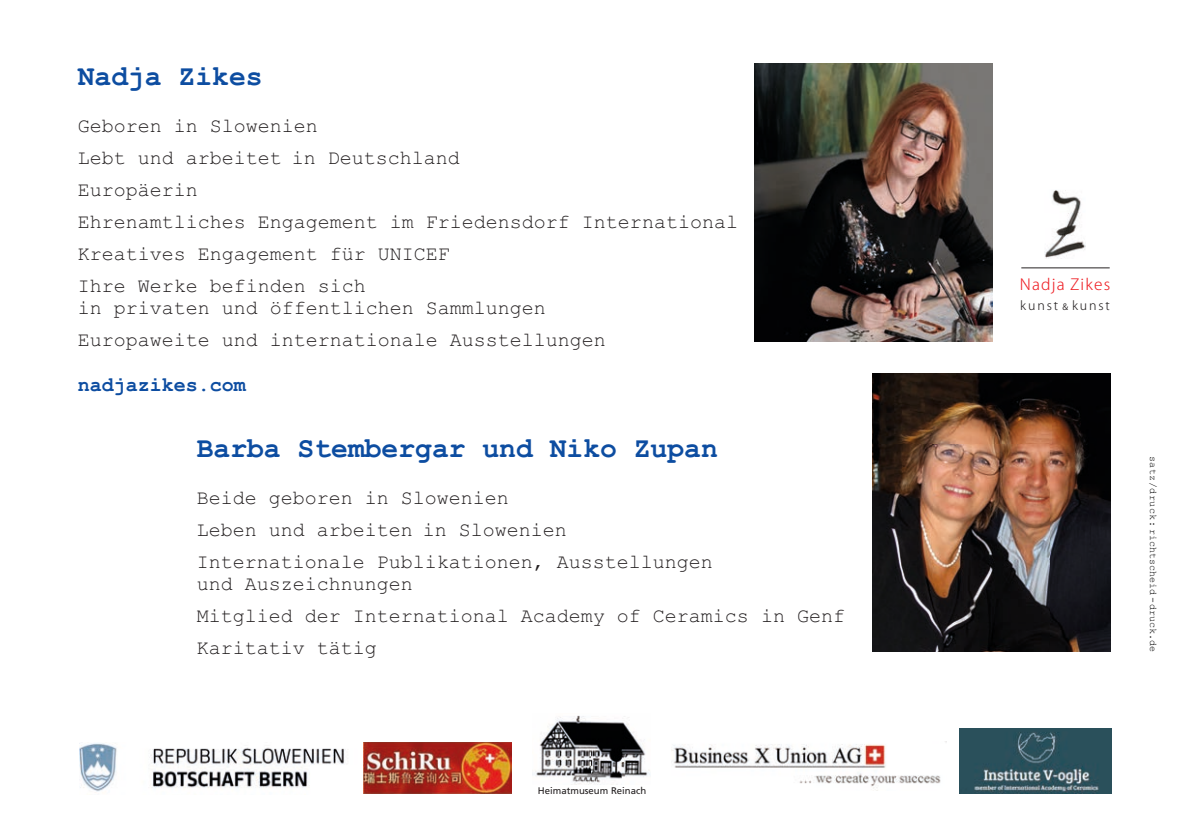
<style>
.page{position:relative;width:1191px;height:840px;background:#fff}
.page>*{position:absolute;margin:0;border:0;box-sizing:border-box;transform-origin:0 0}
.t1{font:700 28px "Courier New";color:#0d4da1}
.t2{font:20px/32px "Courier New";color:#231f20}
.t3{font:700 20px "Courier New";color:#0d4da1}
.t4{font:300 15.2px "Koz Go Pro";letter-spacing:.075em;color:#ee1d23}
.t5{font:300 12.2px "Koz Go Pro";letter-spacing:.15em;color:#231f20}
.t6{font:10px "Courier New";color:#000}
.t7{font:9.6px "Frutiger LT Std";color:#231f20}
.s1{font-family:"Koz Go Pr 6 N";font-weight:400;font-size:8.6px}
</style>
<div class="page">
<img style="left:754px;top:63px;width:238px;height:278px">
<img style="left:872px;top:373px;width:238px;height:278px">
<img style="left:80px;top:743px;width:265px;height:49px">
<img style="left:363px;top:742px;width:148px;height:51px">
<img style="left:960px;top:728px;width:151px;height:65px">
<img style="left:532px;top:715px;width:118px;height:69px">
<img style="left:671px;top:741px;width:275px;height:47px">
<svg style="left:1021px;top:245px;width:89px;height:24px"></svg>
<img style="left:1044px;top:190px;width:41px;height:68px">
<hr style="left:1021px;top:267px;width:88px;height:1px;background:#231f20">
<h1 class="t1" style="left:78px;top:67px;width:186px">Nadja Zikes</h1>
<p class="t2" style="left:78px;top:111px;width:662px">Geboren in Slowenien<br>Lebt und arbeitet in Deutschland<br>Europäerin<br>Ehrenamtliches Engagement im Friedensdorf International<br>Kreatives Engagement für UNICEF<br>Ihre Werke befinden sich</p>
<p class="t2" style="left:78px;top:293px;width:530px">in privaten und öffentlichen Sammlungen<br>Europaweite und internationale Ausstellungen</p>
<p class="t3" style="left:78px;top:377px;width:169px">nadjazikes.com</p>
<h1 class="t1" style="left:197px;top:439px;width:522px">Barba Stembergar und Niko Zupan</h1>
<p class="t2" style="left:197px;top:483px;width:518px">Beide geboren in Slowenien<br>Leben und arbeiten in Slowenien<br>Internationale Publikationen, Ausstellungen</p>
<p class="t2" style="left:197px;top:569px;width:650px">und Auszeichnungen<br>Mitglied der International Academy of Ceramics in Genf<br>Karitativ tätig</p>
<p class="t7" style="left:538px;top:784px;width:110px">Heimatmuseum Reinach</p>
<p class="t4" style="left:1020px;top:276px;width:92px">Nadja Zikes</p>
<p class="t5" style="left:1020px;top:299px;width:91px">kunst <span class="s1">&amp;</span> kunst</p>
<p class="t6" style="left:1156px;top:455px;width:197px;rotate:90deg">satz/druck: richtscheid-druck.de</p>
</div>
